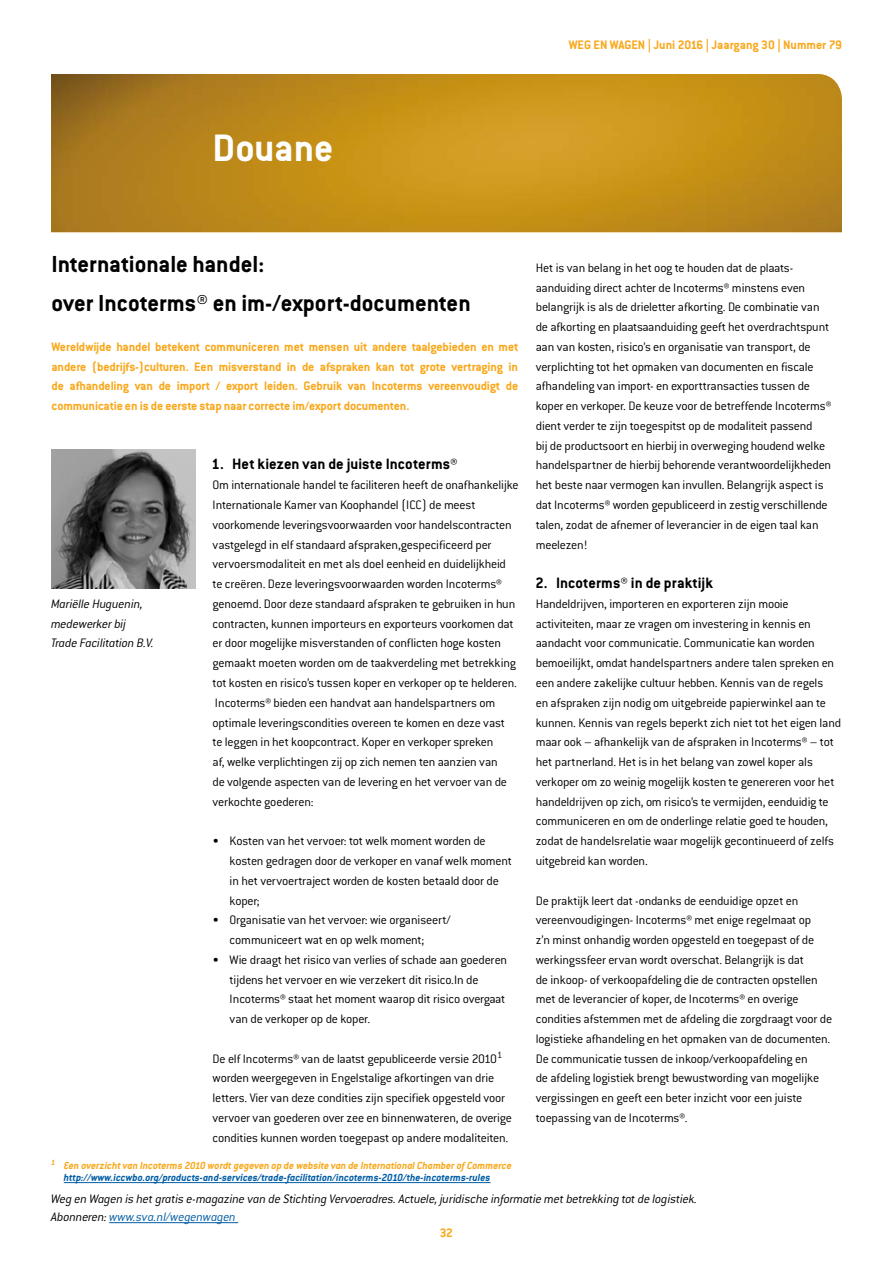
<style>
.page{position:relative;width:893px;height:1263px;background:#fff}
.page>*{position:absolute;margin:0;border:0;box-sizing:border-box;transform-origin:0 0}
.Hoofdstuk{font:700 42px "Conduit ITC Pro";color:#fff}
.kop{font:700 25.5px/39.6px "Conduit ITC Pro";color:#000}
.tussenkop{font:700 16.5px "Conduit ITC Pro";color:#000}
.Platte_tekst{font:300 13.5px/19.8px "Conduit ITC Pro";letter-spacing:-.015em;color:#000}
.intro{font:700 13.5px/19.8px "Conduit ITC Pro";letter-spacing:-.01em;color:#f9a81b;text-align:justify}
.fotobijschrift{font:italic 300 13.5px/19.8px "Conduit ITC Pro";letter-spacing:-.015em;color:#000}
.voetnoot{font:italic 700 11.25px/12.3px "Conduit ITC Pro";color:#005da5}
.s1{color:#f9a81b}
.s2{color:#005da5}
</style>
<div class="page">
<hr style="left:109px;top:1222px;width:129px;height:1px;background:#005da5">
<img style="left:51px;top:74px;width:791px;height:158px">
<hr style="left:64px;top:1182px;width:426px;height:1px;background:#005da5">
<img style="left:51px;top:450px;width:145px;height:138px">
<p class="Hoofdstuk" style="left:213px;top:124px;width:122px">Douane</p>
<p class="intro" style="left:569px;top:35px;width:275px">WEG EN WAGEN | Juni 2016 | Jaargang 30 | Nummer 79</p>
<p class="kop" style="left:51px;top:244px;width:421px">Internationale handel:<br>over Incoterms® en im-/export-documenten</p>
<p class="intro" style="left:51px;top:337px;width:468px">Wereldwijde handel betekent communiceren met mensen uit andere taalgebieden en met andere (bedrijfs-)culturen. Een misverstand in de afspraken kan tot grote vertraging in de afhandeling van de import / export leiden. Gebruik van Incoterms vereenvoudigt de communicatie en is de eerste stap naar correcte im/export documenten.</p>
<p class="fotobijschrift" style="left:51px;top:594px;width:105px">Mariëlle Huguenin, medewerker bij<br>Trade Facilitation B.V.</p>
<p class="tussenkop" style="left:212px;top:455px;width:248px">1. Het kiezen van de juiste Incoterms®</p>
<p class="Platte_tekst" style="left:213px;top:475px;width:308px">Om internationale handel te faciliteren heeft de onafhankelijke Internationale Kamer van Koophandel (ICC) de meest voorkomende leveringsvoorwaarden voor handelscontracten vastgelegd in elf standaard afspraken,gespecificeerd per vervoersmodaliteit en met als doel eenheid en duidelijkheid te creëren. Deze leveringsvoorwaarden worden Incoterms® genoemd. Door deze standaard afspraken te gebruiken in hun contracten, kunnen importeurs en exporteurs voorkomen dat er door mogelijke misverstanden of conflicten hoge kosten gemaakt moeten worden om de taakverdeling met betrekking tot kosten en risico’s tussen koper en verkoper op te helderen.</p>
<p class="Platte_tekst" style="left:213px;top:693px;width:296px">Incoterms® bieden een handvat aan handelspartners om optimale leveringscondities overeen te komen en deze vast te leggen in het koopcontract. Koper en verkoper spreken af, welke verplichtingen zij op zich nemen ten aanzien van de volgende aspecten van de levering en het vervoer van de verkochte goederen:</p>
<p class="Platte_tekst" style="left:230px;top:831px;width:284px;text-indent:-17px">• Kosten van het vervoer: tot welk moment worden de kosten gedragen door de verkoper en vanaf welk moment in het vervoertraject worden de kosten betaald door de koper;</p>
<p class="Platte_tekst" style="left:230px;top:910px;width:223px;text-indent:-17px">• Organisatie van het vervoer: wie organiseert/ communiceert wat en op welk moment;</p>
<p class="Platte_tekst" style="left:230px;top:950px;width:279px;text-indent:-17px">• Wie draagt het risico van verlies of schade aan goederen tijdens het vervoer en wie verzekert dit risico.In de Incoterms® staat het moment waarop dit risico overgaat van de verkoper op de koper.</p>
<p class="Platte_tekst" style="left:213px;top:1049px;width:301px">De elf Incoterms® van de laatst gepubliceerde versie 2010<sup>1 </sup>worden weergegeven in Engelstalige afkortingen van drie letters. Vier van deze condities zijn specifiek opgesteld voor vervoer van goederen over zee en binnenwateren, de overige condities kunnen worden toegepast op andere modaliteiten.</p>
<p class="voetnoot" style="left:64px;top:1159px;width:449px;text-indent:-13px"><sup>1</sup> <span class="s1">Een overzicht van Incoterms 2010 wordt gegeven op de website van de International Chamber of Commerce </span>http://www.iccwbo.org/products-and-services/trade-facilitation/incoterms-2010/the-incoterms-rules</p>
<p class="Platte_tekst" style="left:536px;top:258px;width:297px">Het is van belang in het oog te houden dat de plaats&shy;aanduiding direct achter de Incoterms® minstens even belangrijk is als de drieletter afkorting. De combinatie van de afkorting en plaatsaanduiding geeft het overdrachtspunt aan van kosten, risico’s en organisatie van transport, de verplichting tot het opmaken van documenten en fiscale afhandeling van import- en exporttransacties tussen de koper en verkoper. De keuze voor de betreffende Incoterms® dient verder te zijn toegespitst op de modaliteit passend<br>bij de productsoort en hierbij in overweging houdend welke handelspartner de hierbij behorende verantwoordelijkheden het beste naar vermogen kan invullen. Belangrijk aspect is dat Incoterms® worden gepubliceerd in zestig verschillende talen, zodat de afnemer of leverancier in de eigen taal kan meelezen!</p>
<p class="tussenkop" style="left:536px;top:573px;width:179px">2. Incoterms® in de praktijk</p>
<p class="Platte_tekst" style="left:536px;top:594px;width:307px">Handeldrijven, importeren en exporteren zijn mooie activiteiten, maar ze vragen om investering in kennis en aandacht voor communicatie. Communicatie kan worden bemoeilijkt, omdat handelspartners andere talen spreken en een andere zakelijke cultuur hebben. Kennis van de regels<br>en afspraken zijn nodig om uitgebreide papierwinkel aan te kunnen. Kennis van regels beperkt zich niet tot het eigen land maar ook – afhankelijk van de afspraken in Incoterms® – tot het partnerland. Het is in het belang van zowel koper als verkoper om zo weinig mogelijk kosten te genereren voor het handeldrijven op zich, om risico’s te vermijden, eenduidig te communiceren en om de onderlinge relatie goed te houden, zodat de handelsrelatie waar mogelijk gecontinueerd of zelfs uitgebreid kan worden.</p>
<p class="Platte_tekst" style="left:536px;top:890px;width:298px">De praktijk leert dat -ondanks de eenduidige opzet en vereenvoudigingen- Incoterms® met enige regelmaat op<br>z’n minst onhandig worden opgesteld en toegepast of de werkingssfeer ervan wordt overschat. Belangrijk is dat<br>de inkoop- of verkoopafdeling die de contracten opstellen met de leverancier of koper, de Incoterms® en overige condities afstemmen met de afdeling die zorgdraagt voor de logistieke afhandeling en het opmaken van de documenten.<br>De communicatie tussen de inkoop/verkoopafdeling en<br>de afdeling logistiek brengt bewustwording van mogelijke vergissingen en geeft een beter inzicht voor een juiste toepassing van de Incoterms®.</p>
<p class="fotobijschrift" style="left:51px;top:1190px;width:648px;line-height:18px">Weg en Wagen is het gratis e-magazine van de Stichting Vervoeradres. Actuele, juridische informatie met betrekking tot de logistiek.<br>Abonneren: <span class="s2">www.sva.nl/wegenwagen</span></p>
<p class="intro" style="left:440px;top:1222px;width:15px">32</p>
</div>
